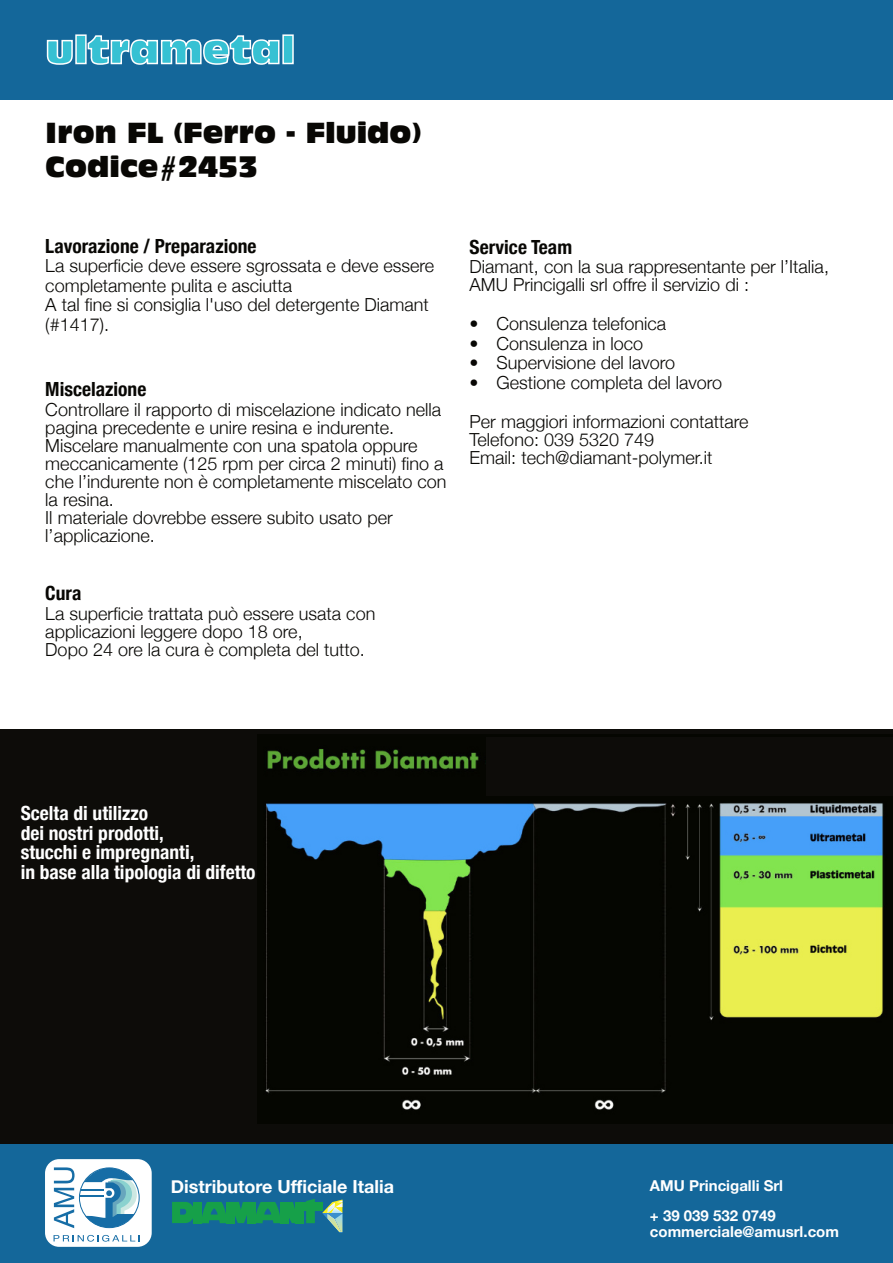
<style>
.page{position:relative;width:893px;height:1263px;background:#fff}
.page>*{position:absolute;margin:0;border:0;box-sizing:border-box;transform-origin:0 0}
.t1{font:27px/33.9px "Antique Olive Compact";color:#080704}
.t2{font:700 condensed 19.5px/19.5px "Helvetica Neue";color:#fff}
.t3{font:700 condensed 19.5px "Helvetica Neue";color:#080704}
.t4{font:300 18px/18px "Helvetica Neue";color:#080704}
.t5{font:700 18px "Helvetica Neue";color:#fff}
.t6{font:700 15px/30.9px "Helvetica Neue";color:#fff}
</style>
<div class="page">
<div style="left:0;top:0;width:893px;height:99px;background:#14679a"></div>
<div style="left:0;top:1143px;width:893px;height:120px;background:#14679a"></div>
<div style="left:45px;top:1159px;width:107px;height:88px;background:#fff;border-radius:14px"></div>
<svg style="left:54px;top:1167px;width:83px;height:61px"></svg>
<svg style="left:54px;top:1235px;width:86px;height:6px"></svg>
<svg style="left:172px;top:1202px;width:21px;height:21px"></svg>
<div style="left:193px;top:1202px;width:9px;height:21px;background:#16a049"></div>
<div style="left:295px;top:1202px;width:9px;height:21px;background:#16a049"></div>
<svg style="left:306px;top:1199px;width:9px;height:24px"></svg>
<div style="left:295px;top:1202px;width:28px;height:8px;background:#16a049"></div>
<svg style="left:202px;top:1202px;width:93px;height:21px;background:#159854"></svg>
<svg style="left:322px;top:1199px;width:20px;height:34px"></svg>
<svg style="left:46px;top:34px;width:248px;height:31px"></svg>
<div style="left:0;top:729px;width:893px;height:415px;background:#0d0c09"></div>
<img style="left:264px;top:746px;width:623px;height:364px">
<div style="left:486px;top:737px;width:407px;height:59px;background:#0d0c09"></div>
<h1 class="t1" style="left:45px;top:118px;width:378px">Iron FL (Ferro - Fluido)<br>Codice#2453</h1>
<p class="t3" style="left:45px;top:234px;width:213px">Lavorazione / Preparazione</p>
<p class="t4" style="left:45px;top:256px;width:390px;line-height:19.5px">La superficie deve essere sgrossata e deve essere completamente pulita e asciutta<br>A tal fine si consiglia l'uso del detergente Diamant (#1417).</p>
<p class="t3" style="left:45px;top:377px;width:103px">Miscelazione</p>
<p class="t4" style="left:45px;top:400px;width:403px">Controllare il rapporto di miscelazione indicato nella pagina precedente e unire resina e indurente.<br>Miscelare manualmente con una spatola oppure meccanicamente (125 rpm per circa 2 minuti) fino a che l’indurente non è completamente miscelato con la resina.<br>Il materiale dovrebbe essere subito usato per l’applicazione.</p>
<p class="t3" style="left:45px;top:581px;width:38px">Cura</p>
<p class="t4" style="left:45px;top:604px;width:331px">La superficie trattata può essere usata con applicazioni leggere dopo 18 ore,<br>Dopo 24 ore la cura è completa del tutto.</p>
<p class="t3" style="left:470px;top:235px;width:104px">Service Team</p>
<p class="t4" style="left:470px;top:257px;width:361px">Diamant, con la sua rappresentante per l’Italia,<br>AMU Princigalli srl offre il servizio di :</p>
<p class="t4" style="left:470px;top:314px;width:198px">• Consulenza telefonica</p>
<p class="t4" style="left:470px;top:334px;width:175px">• Consulenza in loco</p>
<p class="t4" style="left:470px;top:353px;width:207px">• Supervisione del lavoro</p>
<p class="t4" style="left:470px;top:362px;width:280px;line-height:39px">• Gestione completa del lavoro<br>Per maggiori informazioni contattare</p>
<p class="t4" style="left:470px;top:430px;width:244px">Telefono: 039 5320 749<br>Email: tech@diamant-polymer.it</p>
<p class="t2" style="left:21px;top:803px;width:236px">Scelta di utilizzo<br>dei nostri prodotti,<br>stucchi e impregnanti,<br>in base alla tipologia di difetto</p>
<p class="t5" style="left:171px;top:1175px;width:225px">Distributore Ufficiale Italia</p>
<p class="t6" style="left:650px;top:1169px;width:135px">AMU Princigalli Srl + 39 039 532 0749</p>
<p class="t6" style="left:650px;top:1216px;width:191px">commerciale@amusrl.com</p>
</div>
